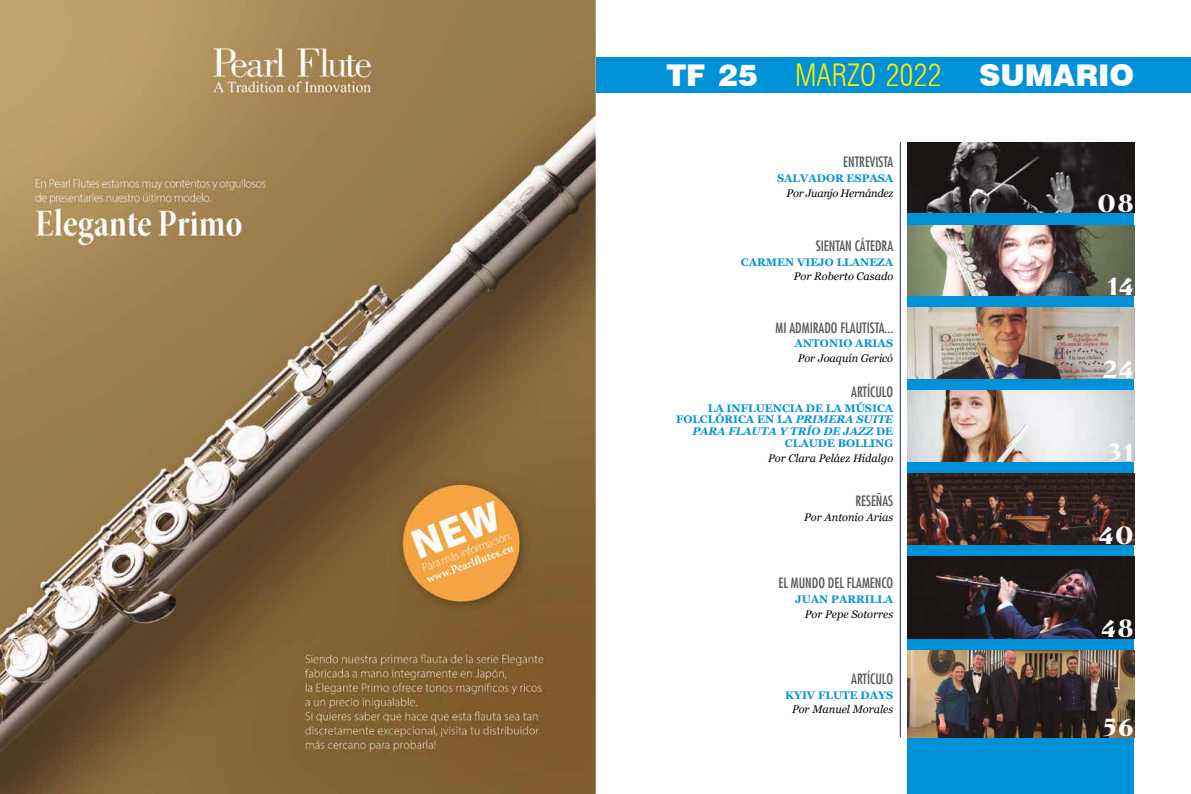
<style>
.page{position:relative;width:1191px;height:794px;background:#fff}
.page>*{position:absolute;margin:0;border:0;box-sizing:border-box;transform-origin:0 0}
.t1{font:900 30px "Swiss 721 BT";color:#fff}
.t2{font:24px "Mynaruse Flare Hea";color:#fff}
.t3{font:condensed 14px "Futura LT";color:#575756}
.t4{font:700 11px/11.9px "Georgia";color:#0092d8;text-align:right}
.t5{font:italic 11px "Georgia";color:#000}
.t6{font:italic 11px "Georgia";letter-spacing:-.025em;color:#000}
.s1{font-weight:300;font-stretch:condensed;color:#ffed00}
.s2{font-style:italic}
</style>
<div class="page">
<div style="left:907px;top:142px;width:227px;height:652px;background:#0092d8"></div>
<div style="left:587px;top:57px;width:604px;height:36px;background:#0092d8"></div>
<img style="left:907px;top:142px;width:227px;height:71px">
<img style="left:907px;top:474px;width:227px;height:71px">
<img style="left:907px;top:225px;width:227px;height:71px">
<img style="left:907px;top:308px;width:227px;height:70px">
<img style="left:907px;top:391px;width:227px;height:71px">
<img style="left:907px;top:557px;width:227px;height:81px">
<img style="left:907px;top:650px;width:227px;height:87px">
<hr style="left:900px;top:142px;width:1px;height:595px;background:#123273">
<div style="left:1099px;top:616px;width:36px;height:24px;background:#14100e"></div>
<img style="left:0;top:0;width:595px;height:794px">
<h1 class="t1" style="left:666px;top:57px;width:469px">TF 25 <span class="s1">MARZO 2022</span> SUMARIO</h1>
<p class="t3" style="left:843px;top:154px;width:51px">ENTREVISTA</p>
<p class="t4" style="left:777px;top:172px;width:118px">SALVADOR ESPASA</p>
<p class="t6" style="left:786px;top:186px;width:108px">Por Juanjo Hernández</p>
<p class="t3" style="left:816px;top:237px;width:79px">SIENTAN CÁTEDRA</p>
<p class="t4" style="left:741px;top:256px;width:154px">CARMEN VIEJO LLANEZA</p>
<p class="t5" style="left:794px;top:269px;width:101px">Por Roberto Casado</p>
<p class="t3" style="left:775px;top:319px;width:119px">MI ADMIRADO FLAUTISTA...</p>
<p class="t4" style="left:794px;top:338px;width:100px">ANTONIO ARIAS</p>
<p class="t5" style="left:797px;top:351px;width:97px">Por Joaquín Gericó</p>
<p class="t3" style="left:851px;top:383px;width:43px">ARTÍCULO</p>
<p class="t4" style="left:676px;top:402px;width:219px">LA INFLUENCIA DE LA MÚSICA<br>FOLCLÓRICA EN LA <span class="s2">PRIMERA SUITE<br>PARA FLAUTA Y TRÍO DE JAZZ</span> DE<br>CLAUDE BOLLING</p>
<p class="t5" style="left:768px;top:451px;width:127px">Por Clara Peláez Hidalgo</p>
<p class="t3" style="left:855px;top:492px;width:39px">RESEÑAS</p>
<p class="t5" style="left:804px;top:510px;width:91px">Por Antonio Arias</p>
<p class="t3" style="left:778px;top:575px;width:116px">EL MUNDO DEL FLAMENCO</p>
<p class="t4" style="left:795px;top:593px;width:99px">JUAN PARRILLA</p>
<p class="t5" style="left:805px;top:607px;width:90px">Por Pepe Sotorres</p>
<p class="t3" style="left:851px;top:670px;width:43px">ARTÍCULO</p>
<p class="t4" style="left:785px;top:689px;width:110px">KYIV FLUTE DAYS</p>
<p class="t5" style="left:792px;top:702px;width:103px">Por Manuel Morales</p>
<h2 class="t2" style="left:1097px;top:188px;width:39px">08</h2>
<h2 class="t2" style="left:1106px;top:271px;width:29px">14</h2>
<h2 class="t2" style="left:1102px;top:354px;width:34px">24</h2>
<h2 class="t2" style="left:1106px;top:437px;width:29px">31</h2>
<h2 class="t2" style="left:1098px;top:520px;width:37px">40</h2>
<h2 class="t2" style="left:1100px;top:613px;width:35px">48</h2>
<h2 class="t2" style="left:1102px;top:712px;width:33px">56</h2>
</div>
